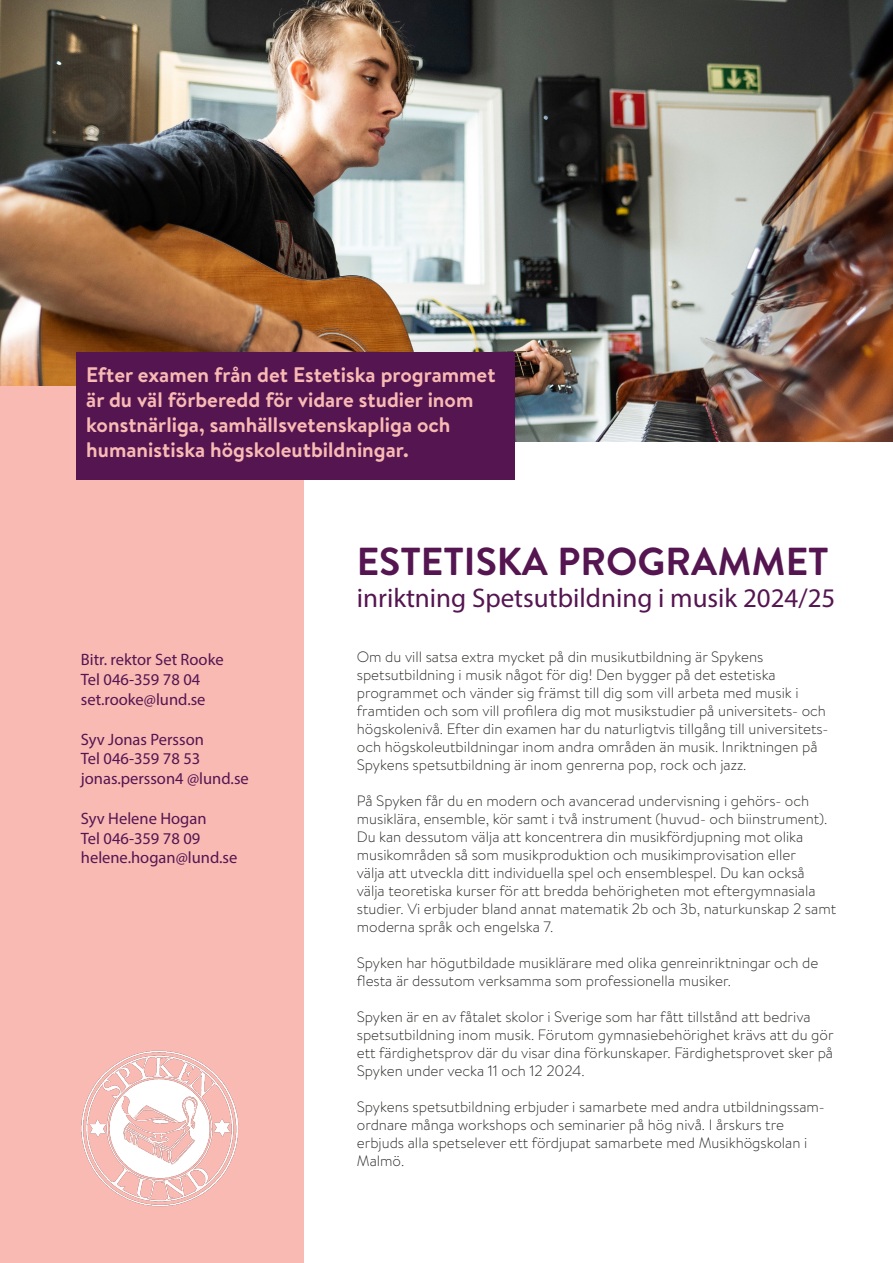
<style>
.page{position:relative;width:893px;height:1263px;background:#fff}
.page>*{position:absolute;margin:0;border:0;box-sizing:border-box;transform-origin:0 0}
.t1{font:700 39px "Brandon Text";color:#551551}
.t2{font:27px "Myriad Pro";color:#551551}
.t3{font:700 21px/25.2px "Brandon Text";color:#f9bab4}
.t4{font:16.5px "Myriad Pro";color:#551551}
.t5{font:300 15px/18px "Brandon Text";color:#292826}
</style>
<div class="page">
<img style="left:0;top:0;width:893px;height:442px">
<div style="left:0;top:387px;width:303px;height:876px;background:#f9bab4"></div>
<img style="left:81px;top:1050px;width:158px;height:157px">
<div style="left:76px;top:353px;width:439px;height:127px;background:#551551"></div>
<p class="t3" style="left:86px;top:361px;width:411px">Efter examen från det Estetiska programmet är du väl förberedd för vidare studier inom konstnärliga, samhällsvetenskapliga och humanistiska högskoleutbildningar.</p>
<p class="t4" style="left:81px;top:650px;width:144px">Bitr. rektor Set Rooke</p>
<p class="t4" style="left:81px;top:669px;width:121px">Tel 046-359 78 04</p>
<p class="t4" style="left:81px;top:689px;width:126px">set.rooke@lund.se</p>
<p class="t4" style="left:81px;top:729px;width:125px">Syv Jonas Persson</p>
<p class="t4" style="left:81px;top:749px;width:121px">Tel 046-359 78 53</p>
<p class="t4" style="left:81px;top:768px;width:169px">jonas.persson4 @lund.se</p>
<p class="t4" style="left:81px;top:808px;width:127px">Syv Helene Hogan</p>
<p class="t4" style="left:81px;top:828px;width:121px">Tel 046-359 78 09</p>
<p class="t4" style="left:81px;top:848px;width:158px">helene.hogan@lund.se</p>
<p class="t1" style="left:357px;top:534px;width:473px">ESTETISKA PROGRAMMET</p>
<p class="t2" style="left:357px;top:581px;width:480px">inriktning Spetsutbildning i musik 2024/25</p>
<p class="t5" style="left:357px;top:647px;width:473px">Om du vill satsa extra mycket på din musikutbildning är Spykens spetsutbildning i musik något för dig! Den bygger på det estetiska programmet och vänder sig främst till dig som vill arbeta med musik i framtiden och som vill profilera dig mot musikstudier på universitets- och högskolenivå. Efter din examen har du naturligtvis tillgång till universitets&shy;och högskoleutbildningar inom andra områden än musik. Inriktningen på Spykens spetsutbildning är inom genrerna pop, rock och jazz.</p>
<p class="t5" style="left:357px;top:791px;width:481px">På Spyken får du en modern och avancerad undervisning i gehörs- och musiklära, ensemble, kör samt i två instrument (huvud- och biinstrument).<br>Du kan dessutom välja att koncentrera din musikfördjupning mot olika musikområden så som musikproduktion och musikimprovisation eller<br>välja att utveckla ditt individuella spel och ensemblespel. Du kan också välja teoretiska kurser för att bredda behörigheten mot eftergymnasiala studier. Vi erbjuder bland annat matematik 2b och 3b, naturkunskap 2 samt moderna språk och engelska 7.</p>
<p class="t5" style="left:357px;top:953px;width:463px">Spyken har högutbildade musiklärare med olika genreinriktningar och de flesta är dessutom verksamma som professionella musiker.</p>
<p class="t5" style="left:357px;top:1007px;width:478px">Spyken är en av fåtalet skolor i Sverige som har fått tillstånd att bedriva spetsutbildning inom musik. Förutom gymnasiebehörighet krävs att du gör ett färdighetsprov där du visar dina förkunskaper. Färdighetsprovet sker på Spyken under vecka 11 och 12 2024.</p>
<p class="t5" style="left:357px;top:1097px;width:470px">Spykens spetsutbildning erbjuder i samarbete med andra utbildningssam&shy;ordnare många workshops och seminarier på hög nivå. I årskurs tre</p>
<p class="t5" style="left:357px;top:1133px;width:452px">erbjuds alla spetselever ett fördjupat samarbete med Musikhögskolan i<br>Malmö.</p>
</div>
